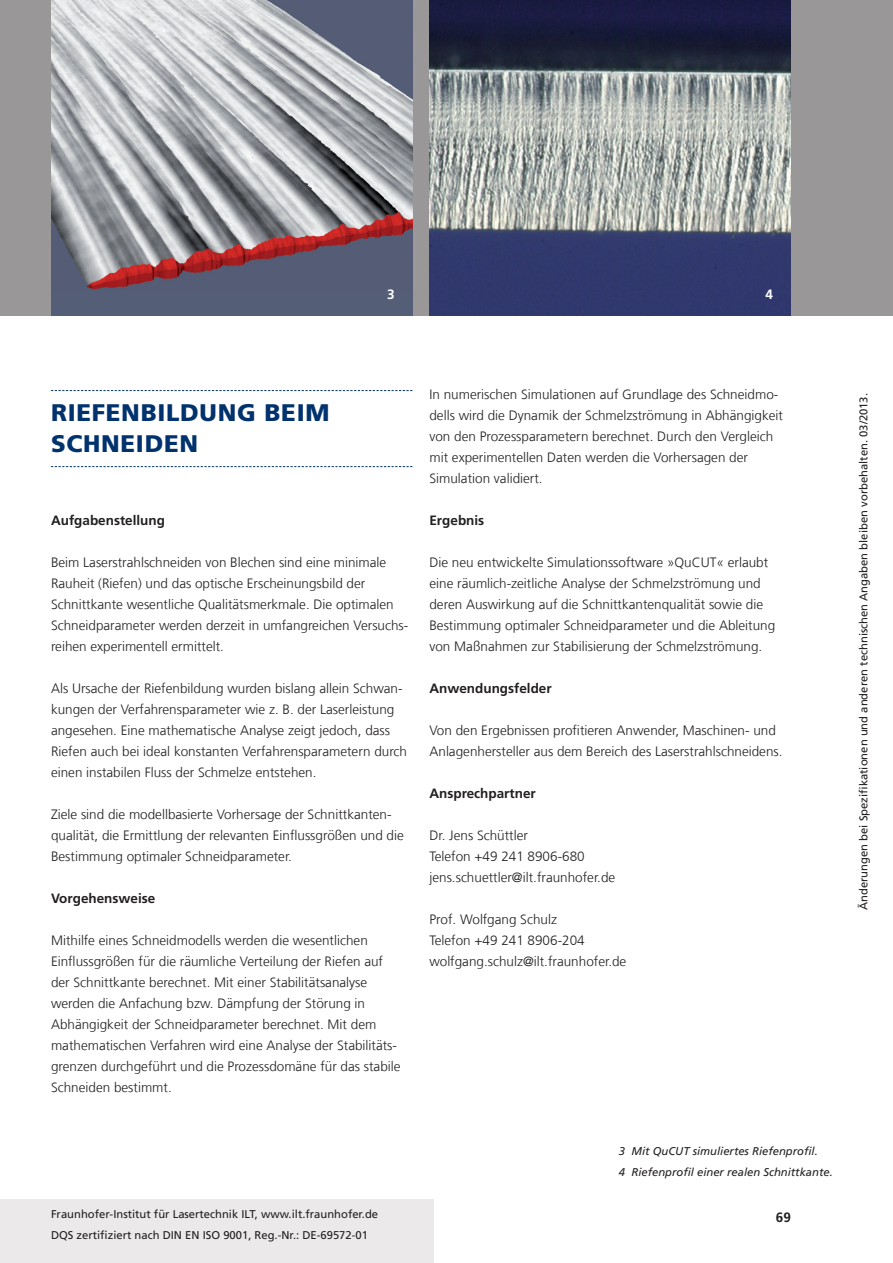
<style>
.page{position:relative;width:893px;height:1263px;background:#fff}
.page>*{position:absolute;margin:0;border:0;box-sizing:border-box;transform-origin:0 0}
.t1{font:900 24px/31.5px "Frutiger LT Com";letter-spacing:.03em;color:#00326d}
.t2{font:300 13.5px/21px "Frutiger LT Com";color:#231f20}
.t3{font:700 13.5px "Frutiger LT Com";color:#231f20}
.t4{font:700 13.5px "Frutiger LT Com";color:#fff}
.t5{font:11.25px/21px "Frutiger LT Com";color:#231f20}
.t6{font:italic 11.25px/21px "Frutiger LT Com";color:#231f20}
</style>
<div class="page">
<div style="left:0;top:1199px;width:434px;height:64px;background:#ece9ea"></div>
<div style="left:0;top:0;width:893px;height:315px;background:#999798"></div>
<svg style="left:51px;top:390px;width:361px;height:1px"></svg>
<svg style="left:51px;top:466px;width:361px;height:1px"></svg>
<img style="left:51px;top:0;width:361px;height:315px">
<img style="left:429px;top:0;width:362px;height:315px">
<p class="t4" style="left:387px;top:286px;width:9px">3</p>
<p class="t4" style="left:766px;top:286px;width:9px">4</p>
<h1 class="t1" style="left:51px;top:397px;width:280px">RIEFENBILDUNG BEIM<br>SCHNEIDEN</h1>
<p class="t3" style="left:51px;top:512px;width:116px">Aufgabenstellung</p>
<p class="t2" style="left:51px;top:552px;width:359px">Beim Laserstrahlschneiden von Blechen sind eine minimale Rauheit (Riefen) und das optische Erscheinungsbild der Schnittkante wesentliche Qualitätsmerkmale. Die optimalen Schneidparameter werden derzeit in umfangreichen Versuchs&shy;reihen experimentell ermittelt.</p>
<p class="t2" style="left:51px;top:678px;width:358px">Als Ursache der Riefenbildung wurden bislang allein Schwan&shy;kungen der Verfahrensparameter wie z. B. der Laserleistung angesehen. Eine mathematische Analyse zeigt jedoch, dass Riefen auch bei ideal konstanten Verfahrensparametern durch einen instabilen Fluss der Schmelze entstehen.</p>
<p class="t2" style="left:51px;top:804px;width:354px">Ziele sind die modellbasierte Vorhersage der Schnittkanten&shy;qualität, die Ermittlung der relevanten Einflussgrößen und die<br>Bestimmung optimaler Schneidparameter.</p>
<p class="t3" style="left:51px;top:891px;width:106px">Vorgehensweise</p>
<p class="t2" style="left:51px;top:930px;width:351px">Mithilfe eines Schneidmodells werden die wesentlichen Einflussgrößen für die räumliche Verteilung der Riefen auf der Schnittkante berechnet. Mit einer Stabilitätsanalyse werden die Anfachung bzw. Dämpfung der Störung in Abhängigkeit der Schneidparameter berechnet. Mit dem mathematischen Verfahren wird eine Analyse der Stabilitäts&shy;grenzen durchgeführt und die Prozessdomäne für das stabile Schneiden bestimmt.</p>
<p class="t2" style="left:429px;top:384px;width:355px">In numerischen Simulationen auf Grundlage des Schneidmo&shy;dells wird die Dynamik der Schmelzströmung in Abhängigkeit von den Prozessparametern berechnet. Durch den Vergleich mit experimentellen Daten werden die Vorhersagen der Simulation validiert.</p>
<p class="t3" style="left:429px;top:512px;width:56px">Ergebnis</p>
<p class="t2" style="left:429px;top:552px;width:347px">Die neu entwickelte Simulationssoftware »QuCUT« erlaubt eine räumlich-zeitliche Analyse der Schmelzströmung und deren Auswirkung auf die Schnittkantenqualität sowie die Bestimmung optimaler Schneidparameter und die Ableitung von Maßnahmen zur Stabilisierung der Schmelzströmung.</p>
<p class="t3" style="left:429px;top:680px;width:124px">Anwendungsfelder</p>
<p class="t2" style="left:429px;top:720px;width:355px">Von den Ergebnissen profitieren Anwender, Maschinen- und<br>Anlagenhersteller aus dem Bereich des Laserstrahlschneidens.</p>
<p class="t3" style="left:429px;top:785px;width:108px">Ansprechpartner</p>
<p class="t2" style="left:429px;top:825px;width:187px">Dr. Jens Schüttler<br>Telefon +49 241 8906-680 jens.schuettler@ilt.fraunhofer.de</p>
<p class="t2" style="left:429px;top:909px;width:198px">Prof. Wolfgang Schulz<br>Telefon +49 241 8906-204 wolfgang.schulz@ilt.fraunhofer.de</p>
<p class="t5" style="left:51px;top:1204px;width:329px">Fraunhofer-Institut für Lasertechnik ILT, www.ilt.fraunhofer.de<br>DQS zertifiziert nach DIN EN ISO 9001, Reg.-Nr.: DE-69572-01</p>
<p class="t6" style="left:619px;top:1141px;width:216px">3 Mit QuCUT simuliertes Riefenprofil.<br>4 Riefenprofil einer realen Schnittkante.</p>
<p class="t3" style="left:776px;top:1209px;width:17px">69</p>
<p class="t5" style="left:853px;top:910px;width:518px;rotate:-90deg">Änderungen bei Spezifikationen und anderen technischen Angaben bleiben vorbehalten. 03/2013.</p>
</div>
